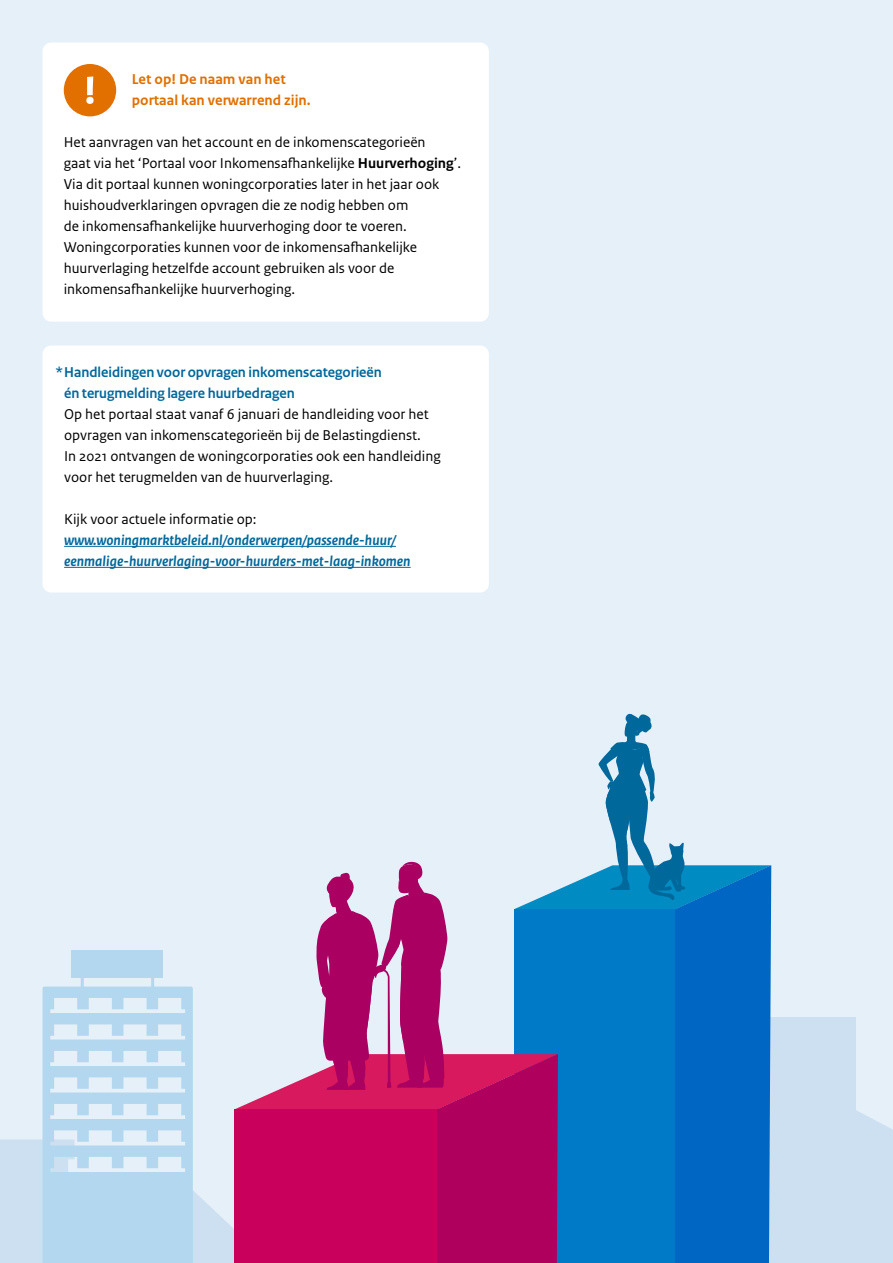
<style>
.page{position:relative;width:893px;height:1263px;background:#e5f0f9}
.page>*{position:absolute;margin:0;border:0;box-sizing:border-box;transform-origin:0 0}
.Body{font:15px/21px "Rijksoverheid Sans Text";color:#000}
.t1{font:italic 700 15px/21px "Rijksoverheid Sans Text";color:#01689b}
.Mijlpaal_titel{font:700 15px/21px "Rijksoverheid Sans Heading";color:#01689b}
.t2{font:700 15px/21px "Rijksoverheid Sans Text";color:#e17000}
.s1{font-weight:700}
</style>
<div class="page">
<div style="left:43px;top:43px;width:446px;height:279px;background:#fff;border-radius:9px"></div>
<div style="left:43px;top:345px;width:446px;height:247px;background:#fff;border-radius:9px"></div>
<div style="left:767px;top:1018px;width:88px;height:245px;background:#cce0f1"></div>
<svg style="left:855px;top:1104px;width:38px;height:159px;background:#cee1f1"></svg>
<div style="left:64px;top:64px;width:52px;height:52px;background:#e17000;border-radius:50%"></div>
<svg style="left:86px;top:76px;width:8px;height:28px"></svg>
<hr style="left:64px;top:546px;width:332px;height:1px;background:#01689b">
<hr style="left:64px;top:567px;width:347px;height:1px;background:#01689b">
<svg style="left:0;top:713px;width:771px;height:550px"></svg>
<p class="t2" style="left:132px;top:68px;width:180px">Let op! De naam van het portaal kan verwarrend zijn.</p>
<p class="Body" style="left:64px;top:131px;width:399px">Het aanvragen van het account en de inkomenscategorieën<br>gaat via het ‘Portaal voor Inkomensafhankelijke <span class="s1">Huurverhoging</span>’.<br>Via dit portaal kunnen woningcorporaties later in het jaar ook huishoudverklaringen opvragen die ze nodig hebben om<br>de inkomensafhankelijke huurverhoging door te voeren.</p>
<p class="Body" style="left:64px;top:236px;width:355px">Woningcorporaties kunnen voor de inkomensafhankelijke huurverlaging hetzelfde account gebruiken als voor de inkomensafhankelijke huurverhoging.</p>
<p class="Mijlpaal_titel" style="left:64px;top:362px;width:319px;text-indent:-9px">*Handleidingen voor opvragen inkomenscategorieën én terugmelding lagere huurbedragen</p>
<p class="Body" style="left:64px;top:404px;width:378px">Op het portaal staat vanaf 6 januari de handleiding voor het opvragen van inkomenscategorieën bij de Belastingdienst.<br>In 2021 ontvangen de woningcorporaties ook een handleiding voor het terugmelden van de huurverlaging.</p>
<p class="Body" style="left:64px;top:509px;width:194px">Kijk voor actuele informatie op:</p>
<p class="t1" style="left:64px;top:530px;width:348px">www.woningmarktbeleid.nl/onderwerpen/passende-huur/ eenmalige-huurverlaging-voor-huurders-met-laag-inkomen</p>
</div>
